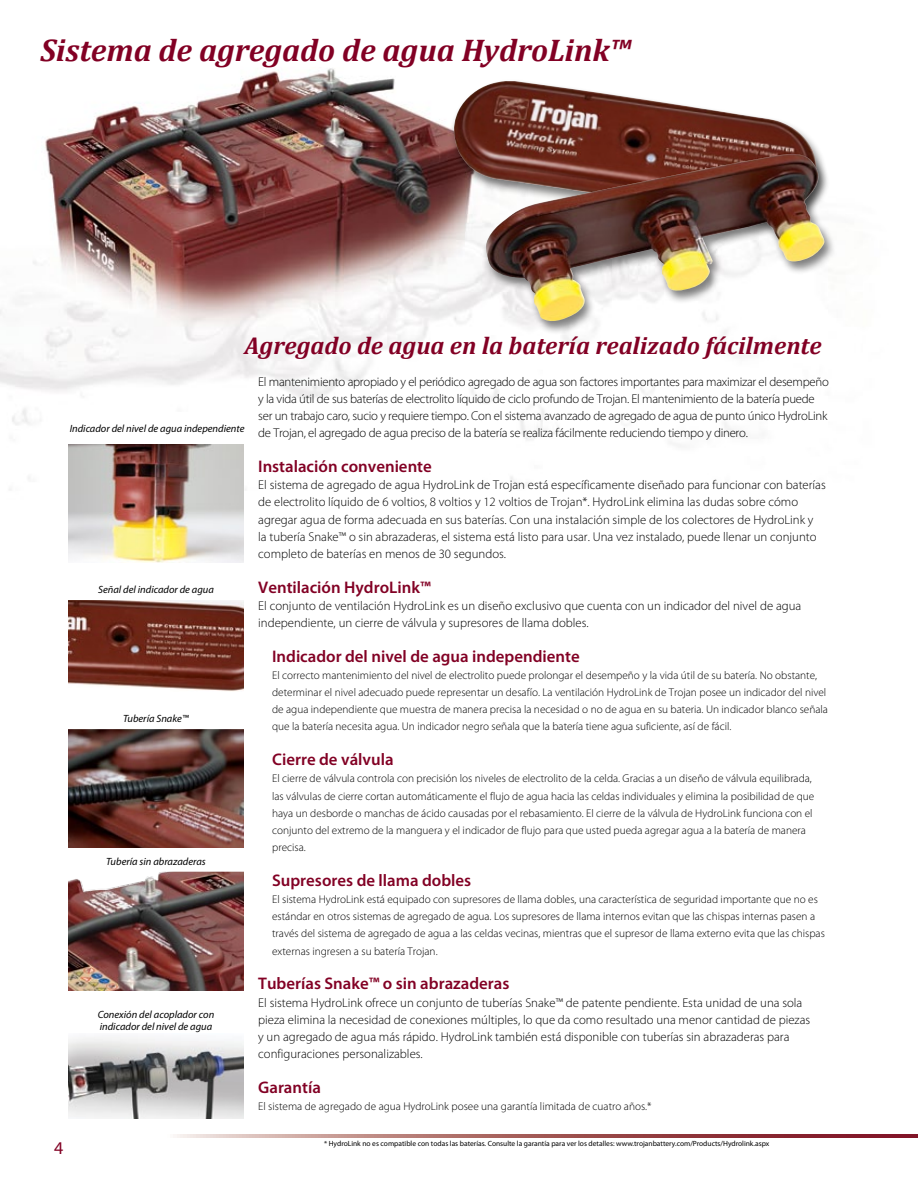
<style>
.page{position:relative;width:918px;height:1188px;background:#fff}
.page>*{position:absolute;margin:0;border:0;box-sizing:border-box;transform-origin:0 0}
.t1{font:italic 700 31.5px "Cambria";color:#820024}
.t2{font:italic 700 24.45px "Cambria";color:#820024}
.t3{font:18px "Myriad Pro";color:#820024}
.t4{font:600 16.8px "Myriad Pro";color:#820024}
.t5{font:300 12.75px/17.2px "Myriad Pro";color:#000}
.t6{font:300 12.75px/17.2px "Myriad Pro";letter-spacing:-.02em;color:#000}
.t7{font:300 11.25px/17.2px "Myriad Pro";color:#000}
.t8{font:italic 10.5px/12.6px "Myriad Pro";color:#000}
.t9{font:7.5px "Myriad Pro";color:#000}
</style>
<div class="page">
<img style="left:0;top:68px;width:918px;height:1070px">
<svg style="left:81px;top:1134px;width:837px;height:3px;background:#b27475"></svg>
<div style="left:449px;top:79px;width:379px;height:154px;background:#000;opacity:.5"></div>
<img style="left:453px;top:81px;width:365px;height:140px">
<img style="left:68px;top:600px;width:176px;height:92px">
<img style="left:68px;top:444px;width:176px;height:119px">
<img style="left:68px;top:729px;width:176px;height:119px">
<img style="left:68px;top:872px;width:176px;height:118px">
<img style="left:69px;top:1033px;width:175px;height:86px">
<div style="left:482px;top:151px;width:354px;height:184px;background:#000;opacity:.5"></div>
<img style="left:485px;top:154px;width:341px;height:170px">
<div style="left:68px;top:579px;width:176px;height:20px;background:#fff"></div>
<div style="left:67px;top:412px;width:181px;height:31px;background:#fff"></div>
<div style="left:68px;top:708px;width:176px;height:20px;background:#fff"></div>
<div style="left:68px;top:851px;width:176px;height:20px;background:#fff"></div>
<div style="left:68px;top:1006px;width:176px;height:27px;background:#fff"></div>
<h1 class="t1" style="left:40px;top:28px;width:592px">Sistema de agregado de agua HydroLink™</h1>
<h2 class="t2" style="left:244px;top:328px;width:579px">Agregado de agua en la batería realizado fácilmente</h2>
<p class="t6" style="left:258px;top:373px;width:572px">El mantenimiento apropiado y el periódico agregado de agua son factores importantes para maximizar el desempeño y la vida útil de sus baterías de electrolito líquido de ciclo profundo de Trojan. El mantenimiento de la batería puede ser un trabajo caro, sucio y requiere tiempo. Con el sistema avanzado de agregado de agua de punto único HydroLink de Trojan, el agregado de agua preciso de la batería se realiza fácilmente reduciendo tiempo y dinero.</p>
<h3 class="t4" style="left:258px;top:455px;width:175px">Instalación conveniente</h3>
<p class="t5" style="left:258px;top:476px;width:569px">El sistema de agregado de agua HydroLink de Trojan está específicamente diseñado para funcionar con baterías de electrolito líquido de 6 voltios, 8 voltios y 12 voltios de Trojan*. HydroLink elimina las dudas sobre cómo agregar agua de forma adecuada en sus baterías. Con una instalación simple de los colectores de HydroLink y<br>la tubería Snake™ o sin abrazaderas, el sistema está listo para usar. Una vez instalado, puede llenar un conjunto completo de baterías en menos de 30 segundos.</p>
<h3 class="t4" style="left:258px;top:576px;width:174px">Ventilación HydroLink™</h3>
<p class="t5" style="left:258px;top:597px;width:545px">El conjunto de ventilación HydroLink es un diseño exclusivo que cuenta con un indicador del nivel de agua independiente, un cierre de válvula y supresores de llama dobles.</p>
<h3 class="t4" style="left:272px;top:645px;width:309px">Indicador del nivel de agua independiente</h3>
<p class="t7" style="left:272px;top:666px;width:557px">El correcto mantenimiento del nivel de electrolito puede prolongar el desempeño y la vida útil de su batería. No obstante, determinar el nivel adecuado puede representar un desafío. La ventilación HydroLink de Trojan posee un indicador del nivel de agua independiente que muestra de manera precisa la necesidad o no de agua en su bateria. Un indicador blanco señala que la batería necesita agua. Un indicador negro señala que la batería tiene agua suficiente, así de fácil.</p>
<h3 class="t4" style="left:272px;top:749px;width:123px">Cierre de válvula</h3>
<p class="t7" style="left:272px;top:770px;width:544px">El cierre de válvula controla con precisión los niveles de electrolito de la celda. Gracias a un diseño de válvula equilibrada, las válvulas de cierre cortan automáticamente el flujo de agua hacia las celdas individuales y elimina la posibilidad de que haya un desborde o manchas de ácido causadas por el rebasamiento. El cierre de la válvula de HydroLink funciona con el conjunto del extremo de la manguera y el indicador de flujo para que usted pueda agregar agua a la batería de manera precisa.</p>
<h3 class="t4" style="left:272px;top:869px;width:201px">Supresores de llama dobles</h3>
<p class="t7" style="left:272px;top:891px;width:554px">El sistema HydroLink está equipado con supresores de llama dobles, una característica de seguridad importante que no es estándar en otros sistemas de agregado de agua. Los supresores de llama internos evitan que las chispas internas pasen a través del sistema de agregado de agua a las celdas vecinas, mientras que el supresor de llama externo evita que las chispas externas ingresen a su batería Trojan.</p>
<h3 class="t4" style="left:258px;top:973px;width:253px">Tuberías Snake™ o sin abrazaderas</h3>
<p class="t5" style="left:258px;top:994px;width:553px">El sistema HydroLink ofrece un conjunto de tuberías Snake™ de patente pendiente. Esta unidad de una sola pieza elimina la necesidad de conexiones múltiples, lo que da como resultado una menor cantidad de piezas y un agregado de agua más rápido. HydroLink también está disponible con tuberías sin abrazaderas para configuraciones personalizables.</p>
<h3 class="t4" style="left:258px;top:1076px;width:64px">Garantía</h3>
<p class="t7" style="left:258px;top:1098px;width:395px">El sistema de agregado de agua HydroLink posee una garantía limitada de cuatro años.*</p>
<p class="t8" style="left:70px;top:422px;width:176px">Indicador del nivel de agua independiente</p>
<p class="t8" style="left:98px;top:583px;width:117px">Señal del indicador de agua</p>
<p class="t8" style="left:123px;top:712px;width:67px">Tubería Snake™</p>
<p class="t8" style="left:106px;top:855px;width:101px">Tubería sin abrazaderas</p>
<p class="t8" style="left:98px;top:1008px;width:118px">Conexión del acoplador con indicador del nivel de agua</p>
<h3 class="t3" style="left:54px;top:1137px;width:11px">4</h3>
<p class="t9" style="left:324px;top:1139px;width:447px">* HydroLink no es compatible con todas las baterías. Consulte la garantía para ver los detalles: www.trojanbattery.com/Products/Hydrolink.aspx</p>
</div>
